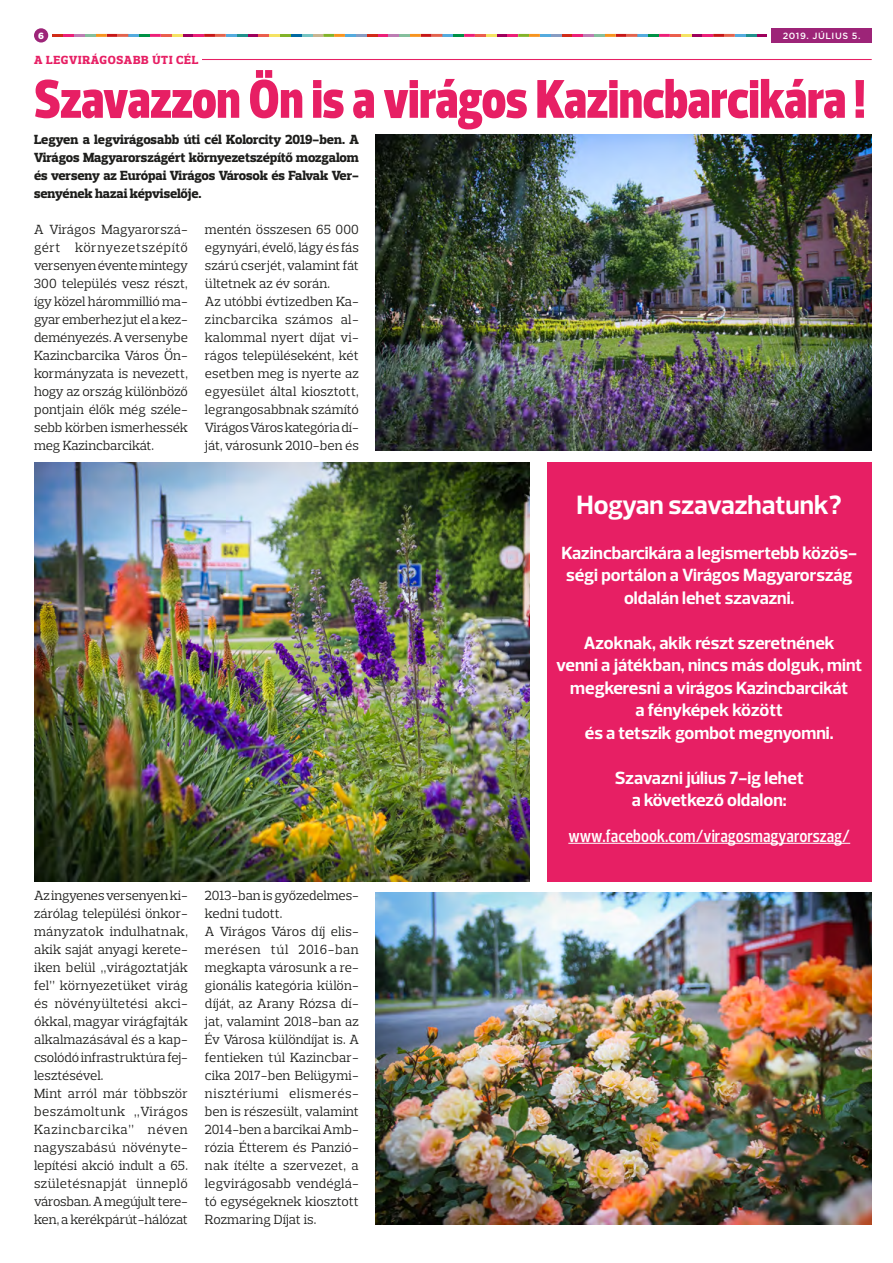
<style>
.page{position:relative;width:893px;height:1263px;background:#fff}
.page>*{position:absolute;margin:0;border:0;box-sizing:border-box;transform-origin:0 0}
.t1{font:900 55.5px "Prelo Condensed";color:#e71f64}
.t2{font:700 27px "Prelo";color:#fff}
.t3{font:700 18px/22.5px "Prelo";color:#fff;text-align:center}
.t4{font:600 18px "Prelo Condensed";color:#fff}
.t5{font:13.5px/18px "Prelo Slab";color:#1d1d1b}
.t6{font:800 13.5px/18px "Prelo Slab";letter-spacing:-.01em;color:#1d1d1b;text-align:justify}
.t7{font:800 12px "Prelo Slab";letter-spacing:.065em;color:#e71f64}
.t8{font:500 9px "Gotham";letter-spacing:.06em;color:#fff}
.t9{font:900 9px "Gotham";color:#fff}
</style>
<div class="page">
<svg style="left:53px;top:34px;width:714px;height:3px;background:#ad716e"></svg>
<div style="left:34px;top:28px;width:14px;height:15px;background:#9d2478;border-radius:50%"></div>
<div style="left:772px;top:28px;width:100px;height:15px;background:#9d2478"></div>
<hr style="left:34px;top:59px;width:838px;height:1px;background:#e71f64">
<div style="left:34px;top:56px;width:168px;height:6px;background:#fff"></div>
<img style="left:34px;top:462px;width:496px;height:419px">
<img style="left:376px;top:892px;width:496px;height:333px">
<img style="left:376px;top:135px;width:496px;height:316px">
<div style="left:547px;top:462px;width:325px;height:419px;background:#e71f64"></div>
<hr style="left:568px;top:843px;width:282px;height:1px;background:#fff">
<p class="t9" style="left:38px;top:29px;width:7px">6</p>
<p class="t8" style="left:783px;top:29px;width:79px">2019. JÚLIUS 5.</p>
<p class="t7" style="left:34px;top:53px;width:166px">A LEGVIRÁGOSABB ÚTI CÉL</p>
<h1 class="t1" style="left:34px;top:65px;width:832px">Szavazzon Ön is a virágos Kazincbarcikára !</h1>
<p class="t6" style="left:34px;top:130px;width:326px">Legyen a legvirágosabb úti cél Kolorcity 2019-ben. A Virágos Magyarországért környezetszépítő mozgalom és verseny az Európai Virágos Városok és Falvak Ver&shy;senyének hazai képviselője.</p>
<p class="t5" style="left:34px;top:220px;width:155px;text-align:justify">A Virágos Magyarorszá&shy;gért környezetszépítő versenyen évente mintegy 300 település vesz részt, így közel hárommillió ma&shy;gyar emberhez jut el a kez&shy;deményezés. A versenybe Kazincbarcika Város Ön&shy;kormányzata is nevezett, hogy az ország különböző pontjain élők még széle&shy;sebb körben ismerhessék meg Kazincbarcikát.</p>
<p class="t5" style="left:205px;top:220px;width:155px">mentén összesen 65 000 egynyári, évelő, lágy és fás szárú cserjét, valamint fát ültetnek az év során.<br>Az utóbbi évtizedben Ka&shy;zincbarcika számos al&shy;kalommal nyert díjat vi&shy;rágos településeként, két esetben meg is nyerte az egyesület által kiosztott, legrangosabbnak számító<br>Virágos Város kategória dí&shy;ját, városunk 2010-ben és</p>
<p class="t5" style="left:34px;top:886px;width:155px">Az ingyenes versenyen ki&shy;zárólag települési önkor&shy;mányzatok indulhatnak, akik saját anyagi kerete&shy;iken belül „virágoztatják fel” környezetüket virág és növényültetési akci&shy;ókkal, magyar virágfajták alkalmazásával és a kap&shy;csolódó infrastruktúra fej&shy;lesztésével.<br>Mint arról már többször beszámoltunk „Virágos<br>Kazincbarcika” néven nagyszabású növényte&shy;lepítési akció indult a 65. születésnapját ünneplő városban. A megújult tere&shy;ken, a kerékpárút-hálózat</p>
<p class="t5" style="left:205px;top:886px;width:155px">2013-ban is győzedelmes&shy;kedni tudott.<br>A Virágos Város díj elis&shy;merésen túl 2016-ban megkapta városunk a re&shy;gionális kategória külön&shy;díját, az Arany Rózsa dí&shy;jat, valamint 2018-ban az<br>Év Városa különdíjat is. A fentieken túl Kazincbar&shy;cika 2017-ben Belügymi&shy;nisztériumi elismerés&shy;ben is részesült, valamint<br>2014-ben a barcikai Amb&shy;rózia Étterem és Panzió&shy;nak ítélte a szervezet, a legvirágosabb vendéglá&shy;tó egységeknek kiosztott<br>Rozmaring Díjat is.</p>
<h2 class="t2" style="left:577px;top:488px;width:267px">Hogyan szavazhatunk?</h2>
<h3 class="t3" style="left:561px;top:541px;width:297px">Kazincbarcikára a legismertebb közös&shy;ségi portálon a Virágos Magyarország oldalán lehet szavazni.</h3>
<h3 class="t3" style="left:556px;top:631px;width:308px">Azoknak, akik részt szeretnének<br>venni a játékban, nincs más dolguk, mint megkeresni a virágos Kazincbarcikát<br>a fényképek között<br>és a tetszik gombot megnyomni.</h3>
<h3 class="t3" style="left:615px;top:766px;width:190px">Szavazni július 7-ig lehet a következő oldalon:</h3>
<h3 class="t4" style="left:568px;top:824px;width:283px">www.facebook.com/viragosmagyarorszag/</h3>
</div>
